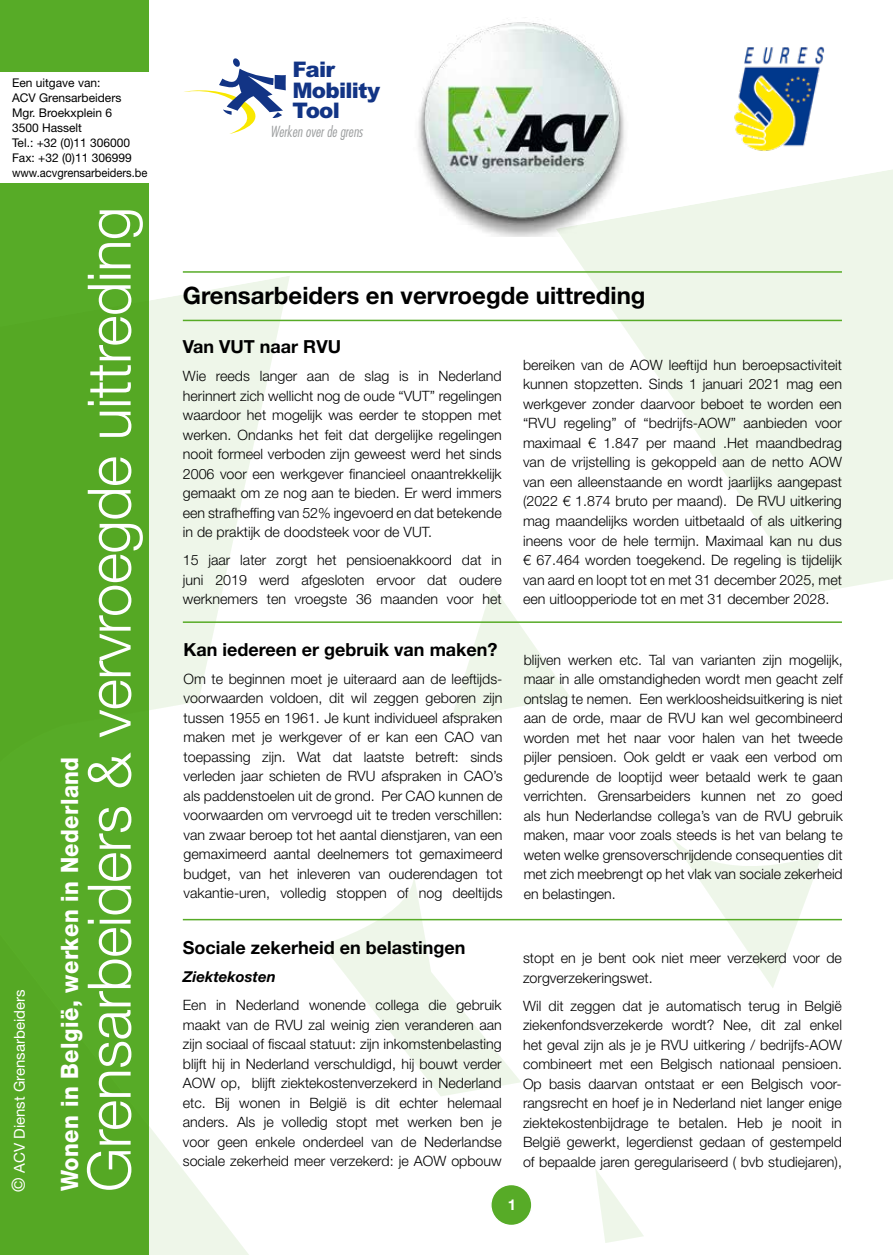
<style>
.page{position:relative;width:893px;height:1255px;background:#fff}
.page>*{position:absolute;margin:0;border:0;box-sizing:border-box;transform-origin:0 0}
.t1{font:300 60px "Helvetica Neue";letter-spacing:-.01em;color:#fff}
.t2{font:700 24px "Helvetica Neue LT Std";color:#000}
.t3{font:800 24px "Helvetica Neue LT Std";letter-spacing:.02em;color:#fff;scale:.91 1}
.t4{font:900 21.45px/20.1px "Arial";letter-spacing:-.035em;color:#123485}
.t5{font:700 18px "Helvetica Neue LT Std";color:#000}
.t6{font:15px "Helvetica Neue LT Std";color:#fff}
.t7{font:italic 700 15px "Helvetica Neue LT Std";color:#000}
.t8{font:700 15px "Helvetica Neue LT Std";color:#fff}
.t9{font:italic 300 condensed 14.85px "Futura Std";color:#9c9e9f}
.t10{font:300 14.25px/19.5px "Helvetica Neue LT Std";color:#000;text-align:justify}
.t11{font:12px/15px "Helvetica Neue LT Std";color:#000}
.s1{font-size:18px}
</style>
<div class="page">
<svg style="left:149px;top:276px;width:141px;height:978px"></svg>
<svg style="left:452px;top:586px;width:118px;height:132px"></svg>
<svg style="left:322px;top:877px;width:199px;height:219px"></svg>
<svg style="left:665px;top:834px;width:158px;height:154px"></svg>
<svg style="left:595px;top:1169px;width:49px;height:73px"></svg>
<svg style="left:556px;top:169px;width:337px;height:425px;fill:#eef6e9"></svg>
<div style="left:0;top:0;width:149px;height:1254px;background:#57ab27"></div>
<div style="left:0;top:72px;width:153px;height:111px;background:#fff"></div>
<div style="left:491px;top:1184px;width:41px;height:41px;background:#57ab27;border-radius:50%"></div>
<div style="left:490px;top:1183px;width:43px;height:43px;border:2px solid #fff;border-radius:50%"></div>
<hr style="left:183px;top:320px;width:659px;height:1px;background:#57ab27">
<hr style="left:183px;top:271px;width:659px;height:2px;background:#57ab27">
<hr style="left:183px;top:621px;width:659px;height:2px;background:#57ab27">
<hr style="left:183px;top:918px;width:659px;height:2px;background:#57ab27">
<img style="left:734px;top:46px;width:91px;height:105px">
<img style="left:418px;top:22px;width:219px;height:215px">
<svg style="left:184px;top:58px;width:102px;height:76px"></svg>
<p class="t11" style="left:12px;top:75px;width:137px">Een uitgave van:<br>ACV Grensarbeiders<br>Mgr. Broekxplein 6<br>3500 Hasselt<br>Tel.: +32 (0)11 306000<br>Fax: +32 (0)11 306999 www.acvgrensarbeiders.be</p>
<p class="t6" style="left:11px;top:1191px;width:204px;rotate:-90deg"><span class="s1">©</span> ACV Dienst Grensarbeiders</p>
<h1 class="t1" style="left:61px;top:1191px;width:986px;rotate:-90deg">Grensarbeiders &amp; vervroegde uittreding</h1>
<h2 class="t3" style="left:55px;top:1191px;width:478px;rotate:-90deg">Wonen in België, werken in Nederland</h2>
<h3 class="t4" style="left:292px;top:59px;width:89px">Fair<br>Mobility<br>Tool</h3>
<p class="t9" style="left:270px;top:123px;width:94px">Werken over de grens</p>
<h2 class="t2" style="left:183px;top:280px;width:464px">Grensarbeiders en vervroegde uittreding</h2>
<p class="t5" style="left:183px;top:335px;width:160px">Van VUT naar RVU</p>
<p class="t10" style="left:183px;top:366px;width:320px">Wie reeds langer aan de slag is in Nederland herinnert zich wellicht nog de oude “VUT” regelingen waardoor het mogelijk was eerder te stoppen met werken. Ondanks het feit dat dergelijke regelingen nooit formeel verboden zijn geweest werd het sinds 2006 voor een werkgever financieel onaantrekkelijk gemaakt om ze nog aan te bieden. Er werd immers een strafheffing van 52% ingevoerd en dat betekende in de praktijk de doodsteek voor de VUT.</p>
<p class="t10" style="left:183px;top:550px;width:320px">15 jaar later zorgt het pensioenakkoord dat in juni 2019 werd afgesloten ervoor dat oudere werknemers ten vroegste 36 maanden voor het</p>
<p class="t5" style="left:184px;top:638px;width:316px">Kan iedereen er gebruik van maken?</p>
<p class="t10" style="left:184px;top:668px;width:320px">Om te beginnen moet je uiteraard aan de leeftijds&shy;voorwaarden voldoen, dit wil zeggen geboren zijn tussen 1955 en 1961. Je kunt individueel afspraken maken met je werkgever of er kan een CAO van toepassing zijn. Wat dat laatste betreft: sinds verleden jaar schieten de RVU afspraken in CAO’s als paddenstoelen uit de grond. Per CAO kunnen de voorwaarden om vervroegd uit te treden verschillen: van zwaar beroep tot het aantal dienstjaren, van een gemaximeerd aantal deelnemers tot gemaximeerd budget, van het inleveren van ouderendagen tot vakantie-uren, volledig stoppen of nog deeltijds</p>
<p class="t10" style="left:523px;top:355px;width:320px">bereiken van de AOW leeftijd hun beroepsactiviteit kunnen stopzetten. Sinds 1 januari 2021 mag een werkgever zonder daarvoor beboet te worden een “RVU regeling” of “bedrijfs-AOW” aanbieden voor maximaal € 1.847 per maand .Het maandbedrag van de vrijstelling is gekoppeld aan de netto AOW van een alleenstaande en wordt jaarlijks aangepast (2022 € 1.874 bruto per maand). De RVU uitkering mag maandelijks worden uitbetaald of als uitkering ineens voor de hele termijn. Maximaal kan nu dus € 67.464 worden toegekend. De regeling is tijdelijk van aard en loopt tot en met 31 december 2025, met een uitloopperiode tot en met 31 december 2028.</p>
<p class="t10" style="left:524px;top:649px;width:320px">blijven werken etc. Tal van varianten zijn mogelijk, maar in alle omstandigheden wordt men geacht zelf ontslag te nemen. Een werkloosheidsuitkering is niet aan de orde, maar de RVU kan wel gecombineerd worden met het naar voor halen van het tweede pijler pensioen. Ook geldt er vaak een verbod om gedurende de looptijd weer betaald werk te gaan verrichten. Grensarbeiders kunnen net zo goed als hun Nederlandse collega’s van de RVU gebruik maken, maar voor zoals steeds is het van belang te weten welke grensoverschrijdende consequenties dit met zich meebrengt op het vlak van sociale zekerheid en belastingen.</p>
<p class="t5" style="left:183px;top:936px;width:284px">Sociale zekerheid en belastingen</p>
<p class="t7" style="left:183px;top:967px;width:95px">Ziektekosten</p>
<p class="t10" style="left:183px;top:995px;width:320px">Een in Nederland wonende collega die gebruik maakt van de RVU zal weinig zien veranderen aan zijn sociaal of fiscaal statuut: zijn inkomstenbelasting blijft hij in Nederland verschuldigd, hij bouwt verder AOW op, blijft ziektekostenverzekerd in Nederland etc. Bij wonen in België is dit echter helemaal anders. Als je volledig stopt met werken ben je voor geen enkele onderdeel van de Nederlandse sociale zekerheid meer verzekerd: je AOW opbouw</p>
<p class="t10" style="left:523px;top:948px;width:320px">stopt en je bent ook niet meer verzekerd voor de zorgverzekeringswet.</p>
<p class="t10" style="left:523px;top:995px;width:320px">Wil dit zeggen dat je automatisch terug in België ziekenfondsverzekerde wordt? Nee, dit zal enkel het geval zijn als je je RVU uitkering / bedrijfs-AOW combineert met een Belgisch nationaal pensioen.<br>Op basis daarvan ontstaat er een Belgisch voor&shy;rangsrecht en hoef je in Nederland niet langer enige ziektekostenbijdrage te betalen. Heb je nooit in België gewerkt, legerdienst gedaan of gestempeld of bepaalde jaren geregulariseerd ( bvb studiejaren),</p>
<p class="t8" style="left:508px;top:1195px;width:10px">1</p>
</div>
